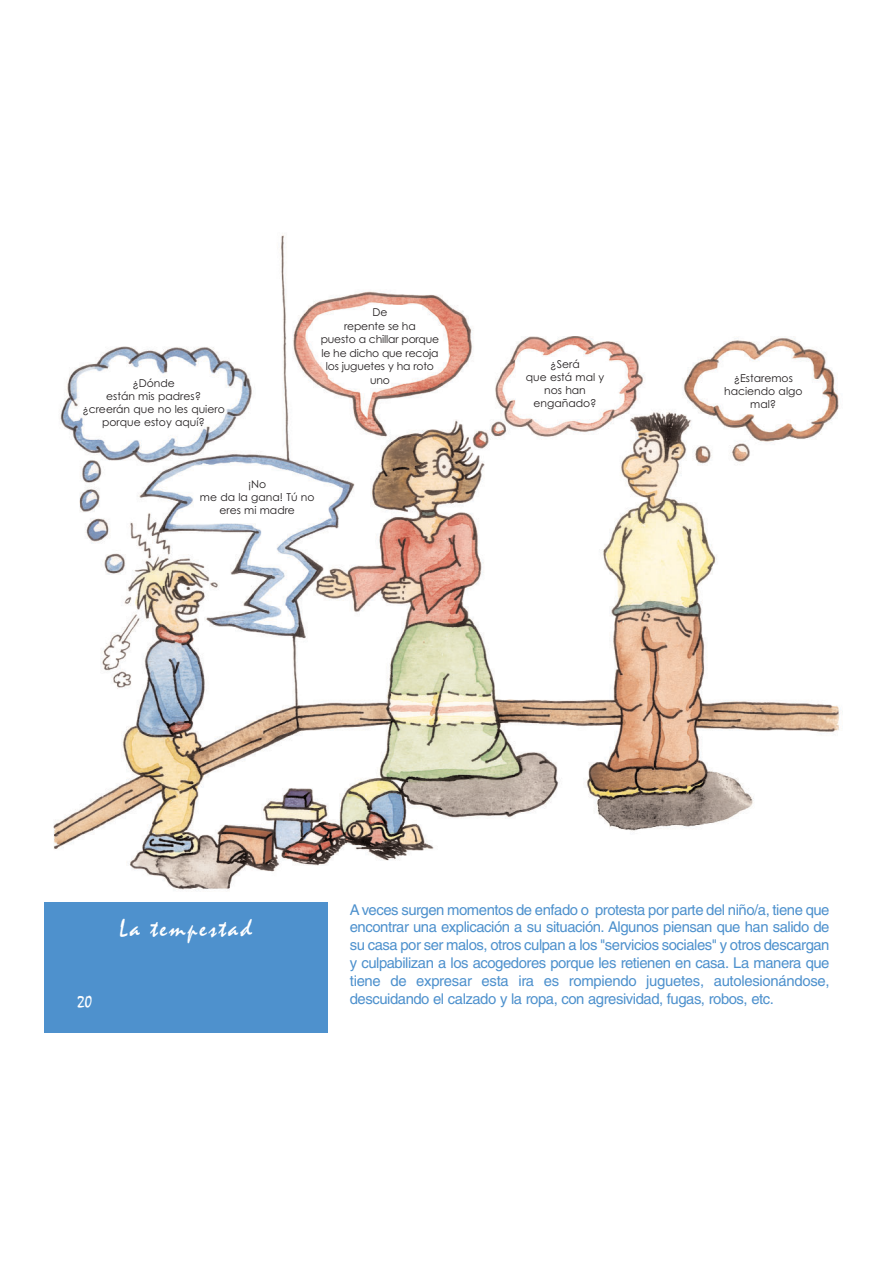
<style>
.page{position:relative;width:893px;height:1263px;background:#fff}
.page>*{position:absolute;margin:0;border:0;box-sizing:border-box;transform-origin:0 0}
.t1{font:24.3px "Mistral";letter-spacing:.095em;color:#fff}
.t2{font:16.2px "Mistral";color:#fff}
.t3{font:14.85px/17.9px "Helvetica";letter-spacing:-.03em;color:#4e91cd;text-align:justify}
.t4{font:10.8px/12.9px "Century Gothic";color:#231f20;text-align:center}
</style>
<div class="page">
<img style="left:53px;top:235px;width:787px;height:655px">
<div style="left:45px;top:902px;width:283px;height:131px;background:#4e91cd"></div>
<p class="t4" style="left:82px;top:378px;width:144px">¿Dónde<br>están mis padres? ¿creerán que no les quiero porque estoy aquí?</p>
<p class="t4" style="left:321px;top:307px;width:120px;line-height:13.5px">De<br>repente se ha<br>puesto a chillar porque le he dicho que recoja los juguetes y ha roto uno</p>
<p class="t4" style="left:200px;top:479px;width:116px">¡No<br>me da la gana! Tú no eres mi madre</p>
<p class="t4" style="left:525px;top:358px;width:80px">¿Será<br>que está mal y nos han engañado?</p>
<p class="t4" style="left:724px;top:372px;width:80px">¿Estaremos haciendo algo mal?</p>
<p class="t2" style="left:77px;top:996px;width:16px">20</p>
<h1 class="t1" style="left:120px;top:919px;width:133px">La tempestad</h1>
<p class="t3" style="left:350px;top:902px;width:481px">A veces surgen momentos de enfado o protesta por parte del niño/a, tiene que encontrar una explicación a su situación. Algunos piensan que han salido de su casa por ser malos, otros culpan a los "servicios sociales" y otros descargan y culpabilizan a los acogedores porque les retienen en casa. La manera que tiene de expresar esta ira es rompiendo juguetes, autolesionándose, descuidando el calzado y la ropa, con agresividad, fugas, robos, etc.</p>
</div>
